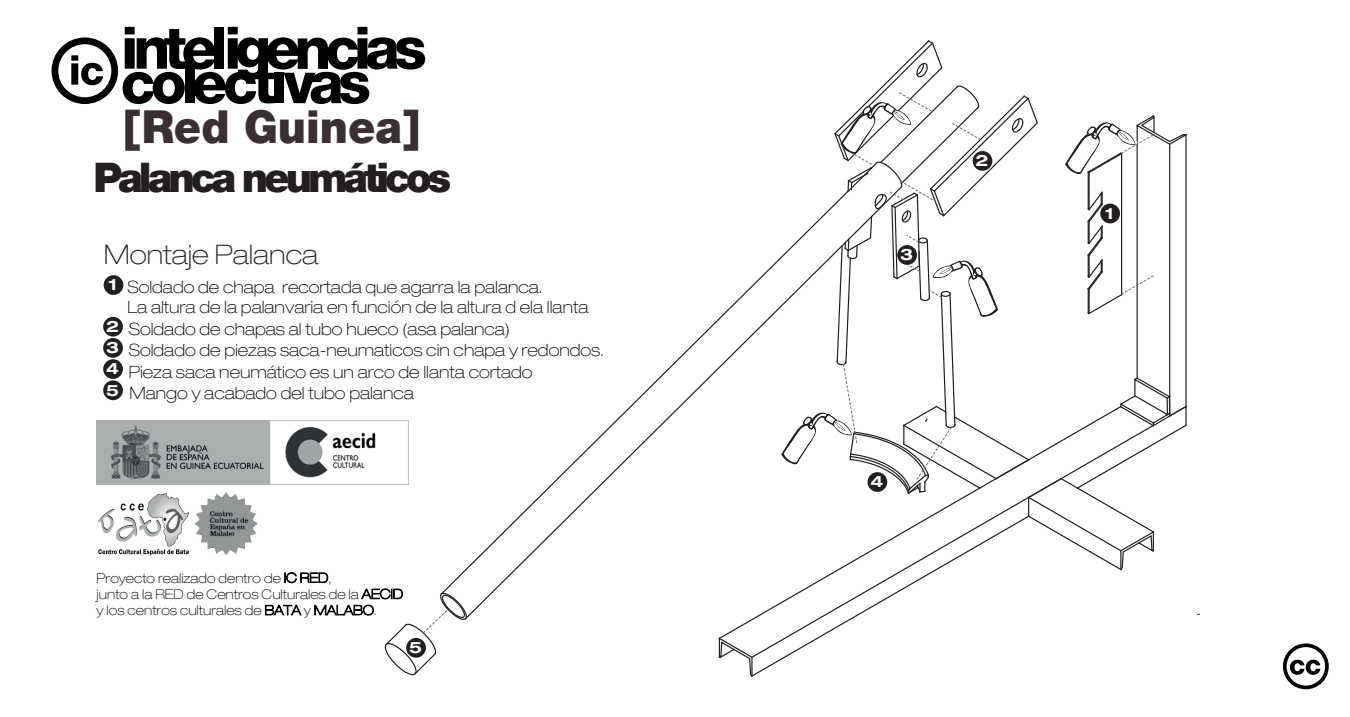
<style>
.page{position:relative;width:1350px;height:717px;background:#fff}
.page>*{position:absolute;margin:0;border:0;box-sizing:border-box;transform-origin:0 0}
.t1{font:900 45.45px "Helvetica 95";color:#3a3034;scale:.96 1}
.t2{font:900 40.65px "Helvetica 95";letter-spacing:-.1em;color:#231f20}
.t3{font:100 expanded 27px "Helvetica Neue LT Std";color:#231f20}
.t4{font:100 expanded 16.95px/21.5px "Helvetica Neue LT Std";color:#000001}
.t5{font:700 expanded 15.75px "Helvetica Neue LT Std";color:#fff}
.t6{font:100 expanded 13.5px/16.2px "Helvetica Neue LT Std";color:#000001}
</style>
<div class="page">
<img style="left:194px;top:492px;width:64px;height:63px">
<img style="left:98px;top:493px;width:91px;height:63px">
<img style="left:97px;top:421px;width:311px;height:63px">
<svg style="left:1283px;top:643px;width:46px;height:46px"></svg>
<svg style="left:52px;top:27px;width:373px;height:77px"></svg>
<div style="left:103px;top:338px;width:20px;height:20px;background:#231f20;border-radius:50%"></div>
<div style="left:103px;top:359px;width:20px;height:20px;background:#231f20;border-radius:50%"></div>
<div style="left:103px;top:317px;width:20px;height:20px;background:#231f20;border-radius:50%"></div>
<div style="left:103px;top:380px;width:20px;height:20px;background:#231f20;border-radius:50%"></div>
<div style="left:104px;top:275px;width:19px;height:20px;background:#231f20;border-radius:50%"></div>
<svg style="left:750px;top:571px;width:185px;height:105px"></svg>
<svg style="left:718px;top:637px;width:36px;height:40px"></svg>
<svg style="left:468px;top:571px;width:435px;height:49px"></svg>
<svg style="left:463px;top:257px;width:387px;height:339px"></svg>
<svg style="left:781px;top:40px;width:406px;height:531px"></svg>
<svg style="left:265px;top:572px;width:203px;height:104px"></svg>
<div style="left:1100px;top:204px;width:20px;height:19px;background:#231f20;border-radius:50%"></div>
<div style="left:973px;top:151px;width:19px;height:20px;background:#231f20;border-radius:50%"></div>
<div style="left:897px;top:245px;width:20px;height:20px;background:#231f20;border-radius:50%"></div>
<div style="left:868px;top:472px;width:19px;height:20px;background:#231f20;border-radius:50%"></div>
<div style="left:406px;top:638px;width:20px;height:20px;background:#231f20;border-radius:50%"></div>
<h1 class="t1" style="left:124px;top:100px;width:310px">[Red Guinea]</h1>
<h2 class="t2" style="left:94px;top:153px;width:359px">Palanca neumáticos</h2>
<h3 class="t3" style="left:104px;top:238px;width:216px">Montaje Palanca</h3>
<p class="t5" style="left:109px;top:275px;width:10px">1</p>
<p class="t4" style="left:127px;top:276px;width:463px;line-height:20.4px">Soldado de chapa recortada que agarra la palanca.<br>La altura de la palanvaria en función de la altura d ela llanta</p>
<p class="t4" style="left:106px;top:318px;width:405px"><sup>2</sup> Soldado de chapas al tubo hueco (asa palanca)</p>
<p class="t4" style="left:106px;top:339px;width:499px"><sup>3</sup> Soldado de piezas saca-neumaticos cin chapa y redondos.<br><sup>4</sup> Pieza saca neumático es un arco de llanta cortado</p>
<p class="t4" style="left:106px;top:382px;width:309px"><sup>5</sup> Mango y acabado del tubo palanca</p>
<p class="t6" style="left:97px;top:570px;width:186px">Proyecto realizado dentro de</p>
<p class="t6" style="left:97px;top:570px;width:264px;text-indent:232px">, junto a la RED de Centros Culturales de la y los centros culturales de</p>
<p class="t6" style="left:304px;top:602px;width:9px">y</p>
<p class="t6" style="left:374px;top:602px;width:4px">.</p>
<p class="t5" style="left:409px;top:638px;width:14px">5</p>
<p class="t5" style="left:900px;top:245px;width:14px">3</p>
<p class="t5" style="left:975px;top:151px;width:14px">2</p>
<p class="t5" style="left:870px;top:472px;width:14px">4</p>
<p class="t5" style="left:1105px;top:203px;width:10px">1</p>
</div>
